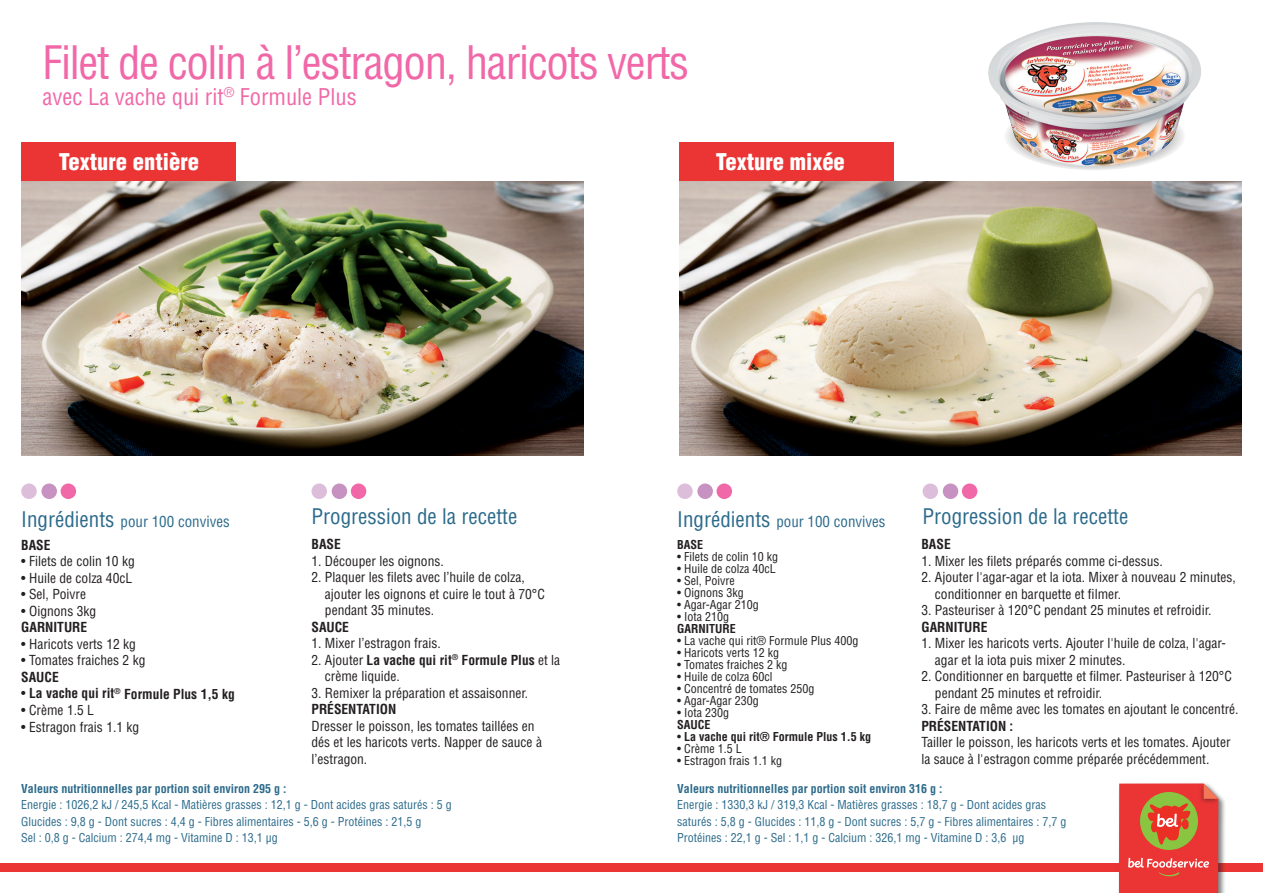
<style>
.page{position:relative;width:1263px;height:893px;background:#fff}
.page>*{position:absolute;margin:0;border:0;box-sizing:border-box;transform-origin:0 0}
.t1{font:condensed 45px "Helvetica";letter-spacing:-.03em;color:#f168a8}
.t2{font:condensed 22.5px "Helvetica";color:#f168a8}
.t3{font:900 condensed 22.5px "Helvetica";color:#fff}
.t4{font:condensed 21px "Helvetica";color:#2c6b8b}
.t5{font:condensed 15px "Helvetica";color:#2c6b8b}
.t6{font:condensed 13.5px/16.5px "Helvetica";color:#231f20}
.t7{font:700 condensed 13.5px "Helvetica";color:#231f20}
.t8{font:condensed 12px/16.5px "Helvetica";color:#2c6b8b}
.t9{font:condensed 12px "Helvetica";color:#231f20}
.t10{font:700 condensed 12px "Helvetica";color:#2c6b8b}
.t11{font:700 condensed 12px "Helvetica";color:#231f20}
.s1{font-size:21px}
.s2{font-weight:700}
.s3{font-weight:400}
</style>
<div class="page">
<div style="left:0;top:863px;width:1263px;height:9px;background:#eb3534"></div>
<div style="left:1117px;top:782px;width:109px;height:111px;background:#231f20;opacity:.56"></div>
<div style="left:1198px;top:781px;width:23px;height:24px;background:#231f20;opacity:.47"></div>
<svg style="left:1119px;top:783px;width:99px;height:110px;background:#dd543f"></svg>
<div style="left:21px;top:142px;width:214px;height:70px;background:#eb3534"></div>
<div style="left:679px;top:142px;width:214px;height:70px;background:#eb3534"></div>
<div style="left:21px;top:483px;width:16px;height:16px;background:#dcbeda;border-radius:50%"></div>
<div style="left:41px;top:483px;width:16px;height:16px;background:#c792c1;border-radius:50%"></div>
<div style="left:61px;top:483px;width:15px;height:16px;background:#f168a8;border-radius:50%"></div>
<div style="left:677px;top:483px;width:16px;height:16px;background:#dcbeda;border-radius:50%"></div>
<div style="left:697px;top:483px;width:16px;height:16px;background:#c792c1;border-radius:50%"></div>
<div style="left:716px;top:483px;width:16px;height:16px;background:#f168a8;border-radius:50%"></div>
<div style="left:311px;top:483px;width:16px;height:16px;background:#dcbeda;border-radius:50%"></div>
<div style="left:332px;top:483px;width:15px;height:16px;background:#c792c1;border-radius:50%"></div>
<div style="left:351px;top:483px;width:15px;height:16px;background:#f168a8;border-radius:50%"></div>
<div style="left:922px;top:483px;width:16px;height:16px;background:#dcbeda;border-radius:50%"></div>
<div style="left:943px;top:483px;width:15px;height:16px;background:#c792c1;border-radius:50%"></div>
<div style="left:962px;top:483px;width:15px;height:16px;background:#f168a8;border-radius:50%"></div>
<img style="left:679px;top:181px;width:563px;height:274px">
<img style="left:21px;top:181px;width:563px;height:274px">
<img style="left:988px;top:22px;width:213px;height:148px">
<h1 class="t1" style="left:43px;top:35px;width:648px">Filet de colin à l’estragon, haricots verts</h1>
<h2 class="t2" style="left:43px;top:82px;width:316px">avec La vache qui rit<sup>®</sup> Formule Plus</h2>
<h2 class="t3" style="left:59px;top:148px;width:142px">Texture entière</h2>
<h2 class="t3" style="left:716px;top:148px;width:130px">Texture mixée</h2>
<p class="t5" style="left:21px;top:512px;width:210px"><span class="s1">Ingrédients</span> pour 100 convives</p>
<h3 class="t4" style="left:311px;top:504px;width:207px">Progression de la recette</h3>
<p class="t5" style="left:677px;top:512px;width:210px"><span class="s1">Ingrédients</span> pour 100 convives</p>
<h3 class="t4" style="left:922px;top:504px;width:207px">Progression de la recette</h3>
<p class="t7" style="left:311px;top:536px;width:31px">BASE</p>
<p class="t6" style="left:311px;top:552px;width:134px">1. Découper les oignons.</p>
<p class="t6" style="left:325px;top:569px;width:221px;text-indent:-14px">2. Plaquer les filets avec l’huile de colza, ajouter les oignons et cuire le tout à 70°C pendant 35 minutes.</p>
<p class="t7" style="left:311px;top:619px;width:39px">SAUCE</p>
<p class="t6" style="left:311px;top:635px;width:131px">1. Mixer l’estragon frais.</p>
<p class="t6" style="left:325px;top:651px;width:237px;text-indent:-13px">2. Ajouter <span class="s2">La vache qui rit</span><sup>®</sup> <span class="s2">Formule Plus</span> et la crème liquide.</p>
<p class="t6" style="left:311px;top:684px;width:218px">3. Remixer la préparation et assaisonner.</p>
<p class="t7" style="left:311px;top:701px;width:86px">PRÉSENTATION</p>
<p class="t6" style="left:311px;top:717px;width:232px">Dresser le poisson, les tomates taillées en dés et les haricots verts. Napper de sauce à l’estragon.</p>
<p class="t7" style="left:921px;top:536px;width:31px">BASE</p>
<p class="t6" style="left:921px;top:552px;width:243px">1. Mixer les filets préparés comme ci-dessus.</p>
<p class="t6" style="left:935px;top:569px;width:302px;text-indent:-14px">2. Ajouter l'agar-agar et la iota. Mixer à nouveau 2 minutes, conditionner en barquette et filmer.</p>
<p class="t6" style="left:921px;top:602px;width:292px">3. Pasteuriser à 120°C pendant 25 minutes et refroidir.</p>
<p class="t7" style="left:921px;top:619px;width:68px">GARNITURE</p>
<p class="t6" style="left:935px;top:635px;width:293px;text-indent:-14px">1. Mixer les haricots verts. Ajouter l'huile de colza, l'agar&shy;agar et la iota puis mixer 2 minutes.</p>
<p class="t6" style="left:935px;top:668px;width:298px;text-indent:-14px">2. Conditionner en barquette et filmer. Pasteuriser à 120°C pendant 25 minutes et refroidir.</p>
<p class="t6" style="left:921px;top:701px;width:319px">3. Faire de même avec les tomates en ajoutant le concentré.</p>
<p class="t7" style="left:921px;top:718px;width:93px">PRÉSENTATION :</p>
<p class="t6" style="left:921px;top:734px;width:310px">Tailler le poisson, les haricots verts et les tomates. Ajouter la sauce à l'estragon comme préparée précédemment.</p>
<p class="t11" style="left:677px;top:537px;width:28px">BASE</p>
<p class="t9" style="left:677px;top:549px;width:102px">• Filets de colin 10 kg</p>
<p class="t9" style="left:677px;top:561px;width:100px">• Huile de colza 40cL</p>
<p class="t9" style="left:677px;top:573px;width:59px">• Sel, Poivre</p>
<p class="t9" style="left:677px;top:585px;width:68px">• Oignons 3kg</p>
<p class="t9" style="left:677px;top:597px;width:83px">• Agar-Agar 210g</p>
<p class="t9" style="left:677px;top:609px;width:53px">• Iota 210g</p>
<p class="t11" style="left:677px;top:621px;width:60px">GARNITURE</p>
<p class="t9" style="left:677px;top:633px;width:183px">• La vache qui rit® Formule Plus 400g</p>
<p class="t9" style="left:677px;top:645px;width:103px">• Haricots verts 12 kg</p>
<p class="t9" style="left:677px;top:657px;width:112px">• Tomates fraiches 2 kg</p>
<p class="t9" style="left:677px;top:669px;width:97px">• Huile de colza 60cl</p>
<p class="t9" style="left:677px;top:681px;width:139px">• Concentré de tomates 250g</p>
<p class="t9" style="left:677px;top:693px;width:83px">• Agar-Agar 230g</p>
<p class="t9" style="left:677px;top:705px;width:53px">• Iota 230g</p>
<p class="t11" style="left:677px;top:717px;width:35px">SAUCE</p>
<p class="t11" style="left:677px;top:729px;width:195px"><span class="s3">•</span> La vache qui rit® Formule Plus 1.5 kg</p>
<p class="t9" style="left:677px;top:741px;width:66px">• Crème 1.5 L</p>
<p class="t9" style="left:677px;top:753px;width:106px">• Estragon frais 1.1 kg</p>
<p class="t7" style="left:21px;top:537px;width:31px">BASE</p>
<p class="t6" style="left:21px;top:553px;width:115px">• Filets de colin 10 kg</p>
<p class="t6" style="left:21px;top:569px;width:112px">• Huile de colza 40cL</p>
<p class="t6" style="left:21px;top:586px;width:66px">• Sel, Poivre</p>
<p class="t6" style="left:21px;top:602px;width:76px">• Oignons 3kg</p>
<p class="t7" style="left:21px;top:619px;width:68px">GARNITURE</p>
<p class="t6" style="left:21px;top:635px;width:116px">• Haricots verts 12 kg</p>
<p class="t6" style="left:21px;top:652px;width:126px">• Tomates fraiches 2 kg</p>
<p class="t7" style="left:21px;top:669px;width:39px">SAUCE</p>
<p class="t7" style="left:21px;top:685px;width:215px"><span class="s3">•</span> La vache qui rit<sup>®</sup> Formule Plus 1,5 kg</p>
<p class="t6" style="left:21px;top:702px;width:74px">• Crème 1.5 L</p>
<p class="t6" style="left:21px;top:718px;width:120px">• Estragon frais 1.1 kg</p>
<p class="t10" style="left:21px;top:781px;width:267px">Valeurs nutritionnelles par portion soit environ 295 g :</p>
<p class="t8" style="left:21px;top:796px;width:432px">Energie : 1026,2 kJ / 245,5 Kcal - Matières grasses : 12,1 g - Dont acides gras saturés : 5 g<br>Glucides : 9,8 g - Dont sucres : 4,4 g - Fibres alimentaires - 5,6 g - Protéines : 21,5 g<br>Sel : 0,8 g - Calcium : 274,4 mg - Vitamine D : 13,1 µg</p>
<p class="t10" style="left:677px;top:781px;width:267px">Valeurs nutritionnelles par portion soit environ 316 g :</p>
<p class="t8" style="left:677px;top:796px;width:391px">Energie : 1330,3 kJ / 319,3 Kcal - Matières grasses : 18,7 g - Dont acides gras saturés : 5,8 g - Glucides : 11,8 g - Dont sucres : 5,7 g - Fibres alimentaires : 7,7 g<br>Protéines : 22,1 g - Sel : 1,1 g - Calcium : 326,1 mg - Vitamine D : 3,6 µg</p>
</div>
